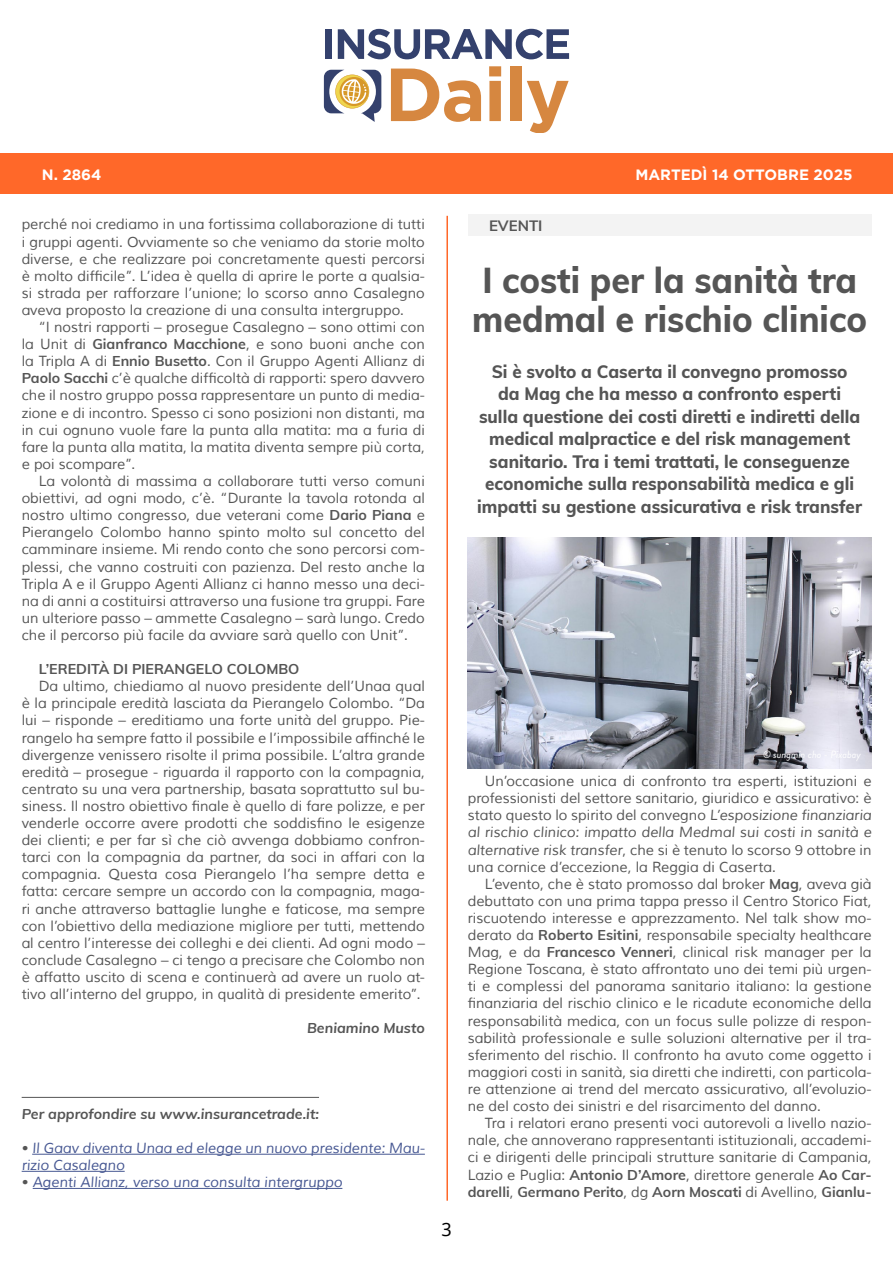
<style>
.page{position:relative;width:893px;height:1263px;background:#fff}
.page>*{position:absolute;margin:0;border:0;box-sizing:border-box;transform-origin:0 0}
.t1{font:800 36px/39px "Muli";color:#555;scale:.95 1}
.t2{font:800 18px/22.5px "Muli";color:#555;text-align:center;scale:.95 1}
.t3{font:18px "Noto Sans";color:#000}
.t4{font:700 15px "Gotham";color:#fff}
.t5{font:700 15px "Muli";color:#555}
.t6{font:14.25px/17.1px "Muli";color:#555;text-align:justify}
.t7{font:italic 14.25px/17.1px "Muli";color:#465792}
.t8{font:italic 700 14.25px "Muli";color:#555}
.t9{font:700 14.25px "Muli";color:#555}
.t10{font:italic 10.5px "Brandon Grotesque";color:#fff}
.s1{font-weight:700}
.s2{font-style:italic}
.s3{font-style:normal;color:#555}
</style>
<div class="page">
<div style="left:0;top:153px;width:893px;height:40px;background:#ff6829"></div>
<svg style="left:324px;top:70px;width:57px;height:52px"></svg>
<svg style="left:391px;top:69px;width:90px;height:53px"></svg>
<svg style="left:489px;top:66px;width:12px;height:55px"></svg>
<div style="left:510px;top:66px;width:12px;height:55px;background:#d68740"></div>
<svg style="left:527px;top:81px;width:42px;height:51px"></svg>
<div style="left:326px;top:29px;width:6px;height:30px;background:#34416d"></div>
<svg style="left:338px;top:29px;width:231px;height:30px"></svg>
<hr style="left:446px;top:216px;width:2px;height:985px;background:#ff6829">
<div style="left:468px;top:215px;width:404px;height:21px;background:#f3f3f3"></div>
<hr style="left:22px;top:1097px;width:297px;height:1px;background:#555">
<hr style="left:32px;top:1154px;width:393px;height:1px;background:#465792">
<hr style="left:22px;top:1171px;width:103px;height:1px;background:#465792">
<hr style="left:33px;top:1188px;width:309px;height:1px;background:#465792">
<img style="left:468px;top:537px;width:404px;height:231px">
<p class="t4" style="left:42px;top:166px;width:61px">N. 2864</p>
<p class="t4" style="left:635px;top:166px;width:219px">MARTEDÌ 14 OTTOBRE 2025</p>
<p class="t6" style="left:22px;top:216px;width:405px">perché noi crediamo in una fortissima collaborazione di tutti</p>
<p class="t5" style="left:489px;top:215px;width:55px">EVENTI</p>
<p class="t6" style="left:22px;top:233px;width:405px">i gruppi agenti. Ovviamente so che veniamo da storie molto diverse, e che realizzare poi concretamente questi percorsi è molto difficile”. L’idea è quella di aprire le porte a qualsia&shy;si strada per rafforzare l’unione; lo scorso anno Casalegno aveva proposto la creazione di una consulta intergruppo.</p>
<p class="t6" style="left:22px;top:319px;width:405px;text-indent:17px">“I nostri rapporti – prosegue Casalegno – sono ottimi con la Unit di <span class="s1">Gianfranco Macchione</span>, e sono buoni anche con la Tripla A di <span class="s1">Ennio Busetto</span>. Con il Gruppo Agenti Allianz di <span class="s1">Paolo Sacchi</span> c’è qualche difficoltà di rapporti: spero davvero che il nostro gruppo possa rappresentare un punto di media&shy;zione e di incontro. Spesso ci sono posizioni non distanti, ma in cui ognuno vuole fare la punta alla matita: ma a furia di fare la punta alla matita, la matita diventa sempre più corta, e poi scompare”.</p>
<p class="t6" style="left:22px;top:473px;width:405px;text-indent:17px">La volontà di massima a collaborare tutti verso comuni obiettivi, ad ogni modo, c’è. “Durante la tavola rotonda al nostro ultimo congresso, due veterani come <span class="s1">Dario Piana</span> e Pierangelo Colombo hanno spinto molto sul concetto del camminare insieme. Mi rendo conto che sono percorsi com&shy;plessi, che vanno costruiti con pazienza. Del resto anche la Tripla A e il Gruppo Agenti Allianz ci hanno messo una deci&shy;na di anni a costituirsi attraverso una fusione tra gruppi. Fare un ulteriore passo – ammette Casalegno – sarà lungo. Credo che il percorso più facile da avviare sarà quello con Unit”.</p>
<p class="t9" style="left:39px;top:658px;width:262px">L’EREDITÀ DI PIERANGELO COLOMBO</p>
<p class="t6" style="left:22px;top:678px;width:405px;text-indent:17px">Da ultimo, chiediamo al nuovo presidente dell’Unaa qual è la principale eredità lasciata da Pierangelo Colombo. “Da lui – risponde – ereditiamo una forte unità del gruppo. Pie&shy;rangelo ha sempre fatto il possibile e l’impossibile affinché le divergenze venissero risolte il prima possibile. L’altra grande eredità – prosegue - riguarda il rapporto con la compagnia, centrato su una vera partnership, basata soprattutto sul bu&shy;siness. Il nostro obiettivo finale è quello di fare polizze, e per venderle occorre avere prodotti che soddisfino le esigenze dei clienti; e per far sì che ciò avvenga dobbiamo confron&shy;tarci con la compagnia da partner, da soci in affari con la compagnia. Questa cosa Pierangelo l’ha sempre detta e fatta: cercare sempre un accordo con la compagnia, maga&shy;ri anche attraverso battaglie lunghe e faticose, ma sempre con l’obiettivo della mediazione migliore per tutti, mettendo al centro l’interesse dei colleghi e dei clienti. Ad ogni modo – conclude Casalegno – ci tengo a precisare che Colombo non è affatto uscito di scena e continuerà ad avere un ruolo at&shy;tivo all’interno del gruppo, in qualità di presidente emerito”.</p>
<p class="t8" style="left:307px;top:1018px;width:119px">Beniamino Musto</p>
<h1 class="t1" style="left:472px;top:259px;width:417px">I costi per la sanità tra medmal e rischio clinico</h1>
<p class="t2" style="left:477px;top:359px;width:406px">Si è svolto a Caserta il convegno promosso<br>da Mag che ha messo a confronto esperti sulla questione dei costi diretti e indiretti della medical malpractice e del risk management sanitario. Tra i temi trattati, le conseguenze economiche sulla responsabilità medica e gli impatti su gestione assicurativa e risk transfer</p>
<p class="t10" style="left:763px;top:747px;width:99px">© sungmin cho - Pixabay</p>
<p class="t6" style="left:468px;top:773px;width:405px;text-indent:17px">Un’occasione unica di confronto tra esperti, istituzioni e professionisti del settore sanitario, giuridico e assicurativo: è stato questo lo spirito del convegno <span class="s2">L’esposizione finanziaria al rischio clinico: impatto della Medmal sui costi in sanità e alternative risk transfer</span>, che si è tenuto lo scorso 9 ottobre in una cornice d’eccezione, la Reggia di Caserta.</p>
<p class="t6" style="left:468px;top:875px;width:405px;text-indent:17px">L’evento, che è stato promosso dal broker <span class="s1">Mag</span>, aveva già debuttato con una prima tappa presso il Centro Storico Fiat, riscuotendo interesse e apprezzamento. Nel talk show mo&shy;derato da <span class="s1">Roberto Esitini</span>, responsabile specialty healthcare Mag, e da <span class="s1">Francesco Venneri</span>, clinical risk manager per la Regione Toscana, è stato affrontato uno dei temi più urgen&shy;ti e complessi del panorama sanitario italiano: la gestione finanziaria del rischio clinico e le ricadute economiche della responsabilità medica, con un focus sulle polizze di respon&shy;sabilità professionale e sulle soluzioni alternative per il tra&shy;sferimento del rischio. Il confronto ha avuto come oggetto i maggiori costi in sanità, sia diretti che indiretti, con particola&shy;re attenzione ai trend del mercato assicurativo, all’evoluzio&shy;ne del costo dei sinistri e del risarcimento del danno.</p>
<p class="t6" style="left:468px;top:1115px;width:405px;text-indent:17px">Tra i relatori erano presenti voci autorevoli a livello nazio&shy;nale, che annoverano rappresentanti istituzionali, accademi&shy;ci e dirigenti delle principali strutture sanitarie di Campania, Lazio e Puglia: <span class="s1">Antonio D’Amore</span>, direttore generale <span class="s1">Ao Car&shy;darelli</span>, <span class="s1">Germano Perito</span>, dg <span class="s1">Aorn Moscati</span> di Avellino, <span class="s1">Gianlu-</span></p>
<p class="t8" style="left:22px;top:1103px;width:299px">Per approfondire su www.insurancetrade.it:</p>
<p class="t7" style="left:22px;top:1140px;width:405px"><span class="s3">•</span> Il Gaav diventa Unaa ed elegge un nuovo presidente: Mau&shy;rizio Casalegno</p>
<p class="t7" style="left:22px;top:1174px;width:322px"><span class="s3">•</span> Agenti Allianz, verso una consulta intergruppo</p>
<p class="t3" style="left:441px;top:1217px;width:12px">3</p>
</div>
